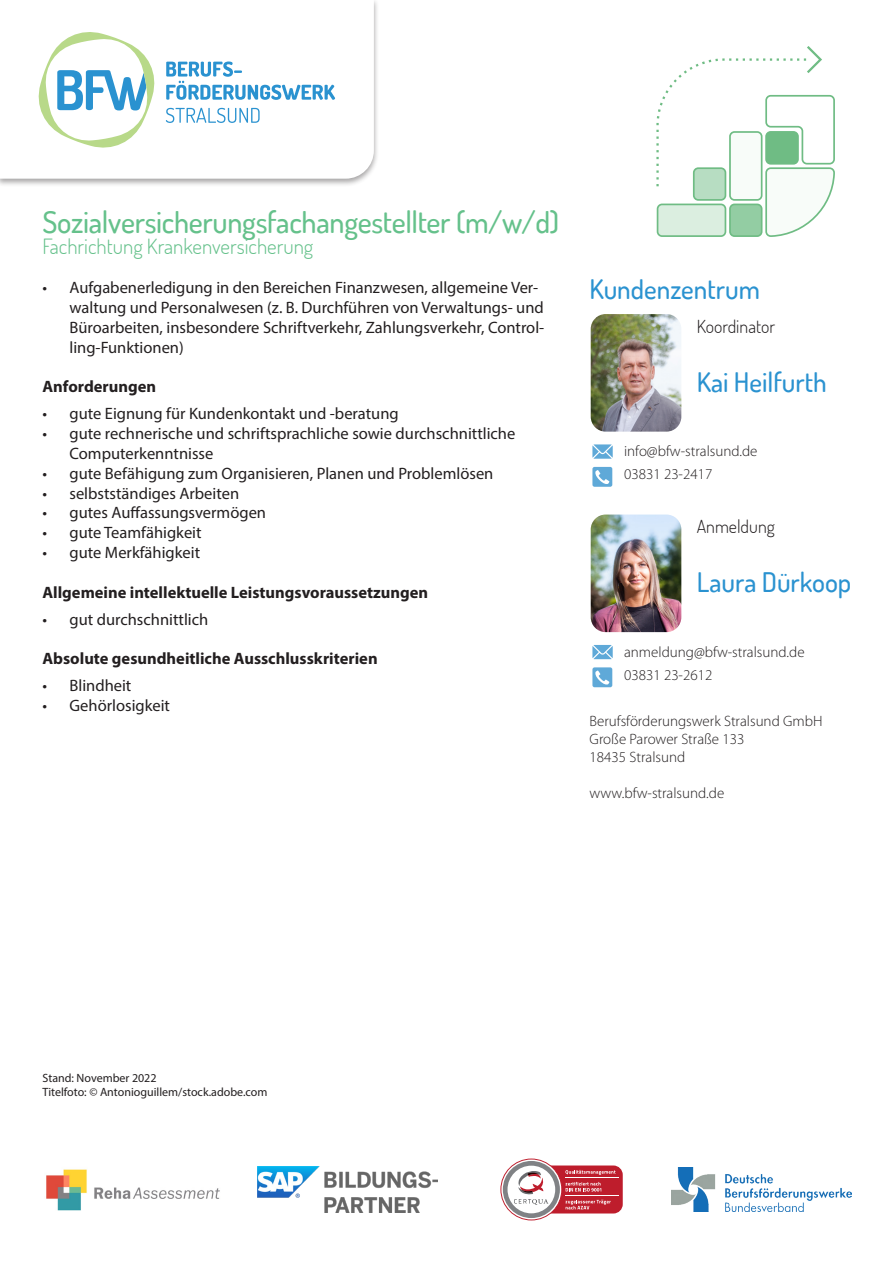
<style>
.page{position:relative;width:893px;height:1263px;background:#fff}
.page>*{position:absolute;margin:0;border:0;box-sizing:border-box;transform-origin:0 0}
.t1{font:500 30px "Dosis";letter-spacing:-.01em;color:#65c18b}
.t2{font:500 27px "Dosis";color:#2a92d0}
.t3{font:300 21px "Dosis";color:#65c18b}
.t4{font:300 18px "Dosis";color:#231f20}
.t5{font:16.5px/19.8px "Myriad Pro";color:#231f20}
.t6{font:700 16.5px "Myriad Pro";color:#231f20}
.t7{font:300 15px "Myriad Pro";color:#231f20}
.t8{font:12px "Myriad Pro";color:#231f20}
</style>
<div class="page">
<img style="left:591px;top:314px;width:90px;height:118px">
<svg style="left:592px;top:444px;width:21px;height:15px"></svg>
<div style="left:592px;top:467px;width:20px;height:20px;background:#5fa9d8;border-radius:2px"></div>
<svg style="left:595px;top:470px;width:14px;height:14px"></svg>
<img style="left:591px;top:514px;width:90px;height:118px">
<svg style="left:592px;top:645px;width:21px;height:14px"></svg>
<div style="left:592px;top:667px;width:20px;height:20px;background:#5fa9d8;border-radius:2px"></div>
<svg style="left:595px;top:670px;width:14px;height:15px"></svg>
<img style="left:46px;top:1169px;width:174px;height:42px">
<div style="left:511px;top:1165px;width:112px;height:48px;background:#be1d2c;border-radius:9px"></div>
<hr style="left:565px;top:1196px;width:53px;height:1px;background:#fff">
<hr style="left:565px;top:1177px;width:53px;height:1px;background:#fff">
<svg style="left:500px;top:1158px;width:115px;height:62px"></svg>
<img style="left:672px;top:1167px;width:180px;height:44px">
<img style="left:257px;top:1167px;width:180px;height:45px">
<div style="left:0;top:0;width:379px;height:187px;background:#231f20;opacity:.4"></div>
<svg style="left:0;top:0;width:374px;height:179px"></svg>
<svg style="left:166px;top:61px;width:169px;height:39px"></svg>
<svg style="left:166px;top:108px;width:94px;height:15px"></svg>
<svg style="left:35px;top:28px;width:123px;height:124px"></svg>
<svg style="left:656px;top:46px;width:179px;height:191px"></svg>
<p class="t1" style="left:43px;top:202px;width:518px">Sozialversicherungsfachangestellter (m/w/d)</p>
<p class="t3" style="left:43px;top:232px;width:272px">Fachrichtung Krankenversicherung</p>
<p class="t5" style="left:70px;top:278px;width:476px;text-indent:-27px">• Aufgabenerledigung in den Bereichen Finanzwesen, allgemeine Ver&shy;waltung und Personalwesen (z. B. Durchführen von Verwaltungs- und Büroarbeiten, insbesondere Schriftverkehr, Zahlungsverkehr, Control&shy;ling-Funktionen)</p>
<p class="t6" style="left:43px;top:376px;width:115px">Anforderungen</p>
<p class="t5" style="left:43px;top:404px;width:358px">• gute Eignung für Kundenkontakt und -beratung</p>
<p class="t5" style="left:70px;top:423px;width:447px;text-indent:-27px">• gute rechnerische und schriftsprachliche sowie durchschnittliche<br>Computerkenntnisse</p>
<p class="t5" style="left:43px;top:463px;width:452px">• gute Befähigung zum Organisieren, Planen und Problemlösen</p>
<p class="t5" style="left:43px;top:483px;width:198px">• selbstständiges Arbeiten</p>
<p class="t5" style="left:43px;top:503px;width:225px">• gutes Auffassungsvermögen</p>
<p class="t5" style="left:43px;top:522px;width:161px">• gute Teamfähigkeit</p>
<p class="t5" style="left:43px;top:542px;width:159px">• gute Merkfähigkeit</p>
<p class="t6" style="left:43px;top:581px;width:387px">Allgemeine intellektuelle Leistungsvoraussetzungen</p>
<p class="t5" style="left:43px;top:609px;width:167px">• gut durchschnittlich</p>
<p class="t6" style="left:43px;top:648px;width:337px">Absolute gesundheitliche Ausschlusskriterien</p>
<p class="t5" style="left:43px;top:675px;width:90px">• Blindheit</p>
<p class="t5" style="left:43px;top:695px;width:129px">• Gehörlosigkeit</p>
<p class="t2" style="left:590px;top:272px;width:172px">Kundenzentrum</p>
<p class="t4" style="left:697px;top:314px;width:80px">Koordinator</p>
<p class="t2" style="left:697px;top:364px;width:132px">Kai Heilfurth</p>
<p class="t7" style="left:624px;top:442px;width:135px">info@bfw-stralsund.de</p>
<p class="t7" style="left:624px;top:465px;width:90px">03831 23-2417</p>
<p class="t4" style="left:697px;top:515px;width:80px">Anmeldung</p>
<p class="t2" style="left:697px;top:565px;width:156px">Laura Dürkoop</p>
<p class="t7" style="left:624px;top:642px;width:182px">anmeldung@bfw-stralsund.de</p>
<p class="t7" style="left:624px;top:666px;width:90px">03831 23-2612</p>
<p class="t7" style="left:590px;top:712px;width:234px">Berufsförderungswerk Stralsund GmbH</p>
<p class="t7" style="left:590px;top:730px;width:156px">Große Parower Straße 133</p>
<p class="t7" style="left:590px;top:748px;width:97px">18435 Stralsund</p>
<p class="t7" style="left:590px;top:784px;width:136px">www.bfw-stralsund.de</p>
<p class="t8" style="left:43px;top:1070px;width:116px">Stand: November 2022</p>
<p class="t8" style="left:43px;top:1085px;width:226px">Titelfoto: © Antonioguillem/stock.adobe.com</p>
</div>
